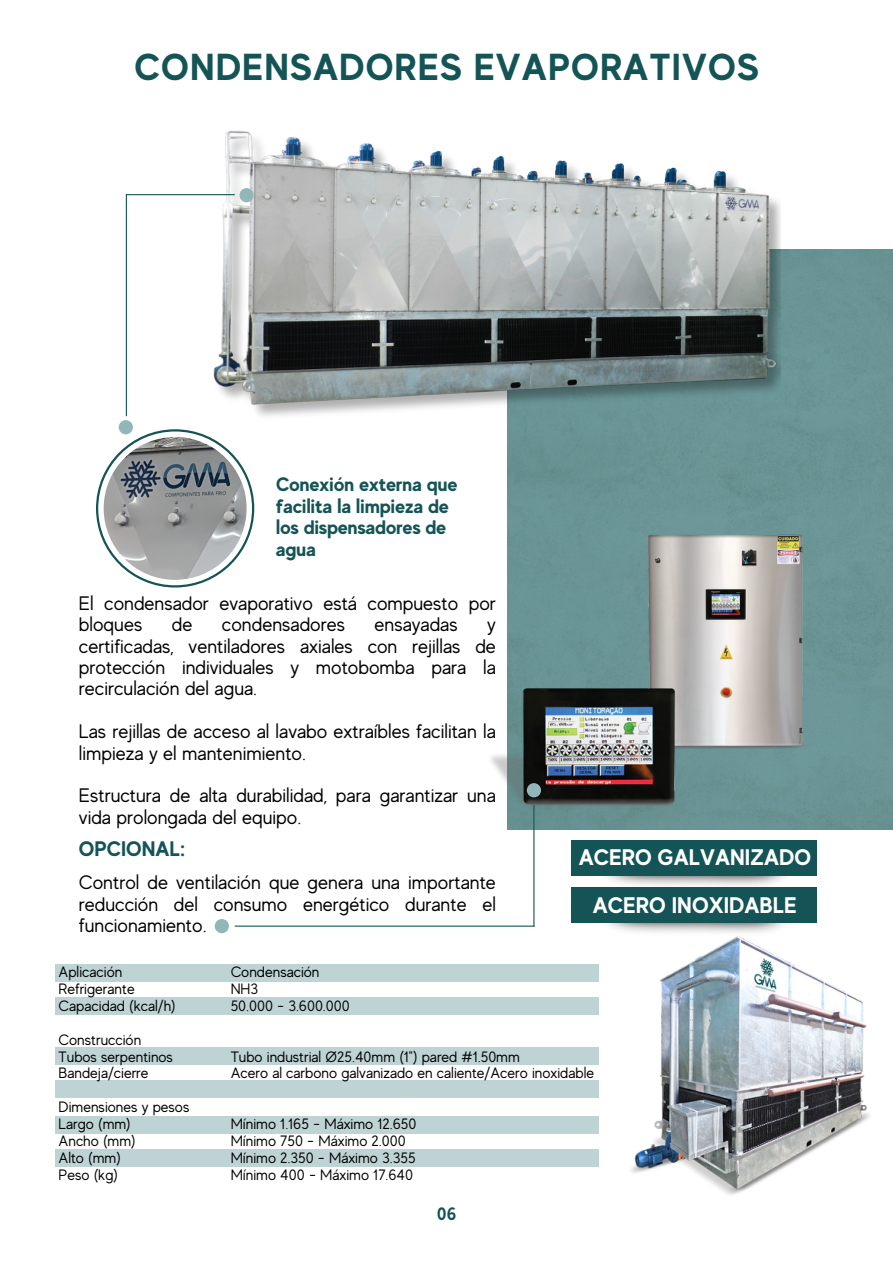
<style>
.page{position:relative;width:893px;height:1264px;background:#fff}
.page>*{position:absolute;margin:0;border:0;box-sizing:border-box;transform-origin:0 0}
.t1{font:700 37.5px "MADE Evolve Sans";letter-spacing:.03em;color:#155456}
.t2{font:700 22.5px/48.2px "MADE Evolve Sans";color:#fff;text-align:center}
.t3{font:700 21px "MADE Evolve Sans";color:#155456}
.t4{font:19.5px/21.3px "MADE Evolve Sans";color:#000}
.t5{font:700 19.5px/21.3px "MADE Evolve Sans";color:#155456}
.t6{font:700 18px "MADE Evolve Sans";color:#155456}
.t7{font:15px/16.8px "MADE Evolve Sans";color:#000}
</style>
<div class="page">
<div style="left:507px;top:249px;width:385px;height:580px;background:#6a9495"></div>
<img style="left:189px;top:130px;width:591px;height:316px">
<svg style="left:96px;top:429px;width:158px;height:158px"></svg>
<img style="left:104px;top:437px;width:142px;height:143px;border-radius:50%">
<div style="left:215px;top:919px;width:14px;height:14px;background:#93b7b8;border-radius:50%"></div>
<img style="left:491px;top:511px;width:346px;height:313px">
<div style="left:526px;top:783px;width:15px;height:14px;background:#93b7b8;border-radius:50%"></div>
<hr style="left:533px;top:804px;width:1px;height:122px;background:#155456">
<hr style="left:235px;top:925px;width:299px;height:1px;background:#155456">
<div style="left:55px;top:964px;width:544px;height:17px;background:#bed3d4"></div>
<div style="left:55px;top:997px;width:544px;height:17px;background:#bed3d4"></div>
<div style="left:55px;top:1047px;width:544px;height:17px;background:#bed3d4"></div>
<div style="left:55px;top:1080px;width:544px;height:17px;background:#bed3d4"></div>
<div style="left:55px;top:1116px;width:544px;height:17px;background:#bed3d4"></div>
<div style="left:55px;top:1149px;width:544px;height:17px;background:#bed3d4"></div>
<img style="left:631px;top:938px;width:239px;height:257px">
<hr style="left:126px;top:194px;width:109px;height:1px;background:#155456">
<hr style="left:126px;top:195px;width:1px;height:221px;background:#155456">
<div style="left:119px;top:420px;width:14px;height:14px;background:#93b7b8;border-radius:50%"></div>
<div style="left:239px;top:188px;width:15px;height:14px;background:#93b7b8;border-radius:50%"></div>
<img style="left:585px;top:875px;width:219px;height:11px">
<div style="left:571px;top:839px;width:246px;height:36px;background:#155456"></div>
<div style="left:571px;top:887px;width:246px;height:36px;background:#155456"></div>
<h1 class="t1" style="left:135px;top:44px;width:625px">CONDENSADORES EVAPORATIVOS</h1>
<p class="t5" style="left:276px;top:474px;width:183px">Conexión externa que facilita la limpieza de los dispensadores de agua</p>
<p class="t4" style="left:79px;top:592px;width:418px">El condensador evaporativo está compuesto por bloques</p>
<p class="t4" style="left:172px;top:614px;width:22px">de</p>
<p class="t4" style="left:222px;top:614px;width:124px">condensadores</p>
<p class="t4" style="left:374px;top:614px;width:85px">ensayadas</p>
<p class="t4" style="left:79px;top:614px;width:418px;text-align:justify;text-indent:408px">y certificadas, ventiladores axiales con rejillas de protección individuales y motobomba para la recirculación del agua.</p>
<p class="t4" style="left:79px;top:721px;width:418px">Las rejillas de acceso al lavabo extraíbles facilitan la limpieza y el mantenimiento.</p>
<p class="t4" style="left:79px;top:785px;width:418px">Estructura de alta durabilidad, para garantizar una vida prolongada del equipo.</p>
<p class="t3" style="left:79px;top:836px;width:108px">OPCIONAL:</p>
<p class="t2" style="left:578px;top:833px;width:234px">ACERO GALVANIZADO<br>ACERO INOXIDABLE</p>
<p class="t4" style="left:79px;top:872px;width:418px;text-align:justify">Control de ventilación que genera una importante reducción del consumo energético durante el funcionamiento.</p>
<p class="t7" style="left:231px;top:963px;width:121px">Condensación<br>NH3<br>50.000 - 3.600.000</p>
<p class="t7" style="left:231px;top:1048px;width:365px">Tubo industrial Ø25.40mm (1") pared #1.50mm<br>Acero al carbono galvanizado en caliente/Acero inoxidable</p>
<p class="t7" style="left:231px;top:1115px;width:187px">Mínimo 1.165 - Máximo 12.650<br>Mínimo 750 - Máximo 2.000<br>Mínimo 2.350 - Máximo 3.355<br>Mínimo 400 - Máximo 17.640</p>
<p class="t7" style="left:59px;top:963px;width:118px">Aplicación<br>Refrigerante<br>Capacidad (kcal/h)</p>
<p class="t7" style="left:59px;top:1031px;width:116px">Construcción<br>Tubos serpentinos<br>Bandeja/cierre</p>
<p class="t7" style="left:59px;top:1098px;width:132px">Dimensiones y pesos<br>Largo (mm)<br>Ancho (mm)<br>Alto (mm)<br>Peso (kg)</p>
<p class="t6" style="left:437px;top:1203px;width:21px">06</p>
</div>
